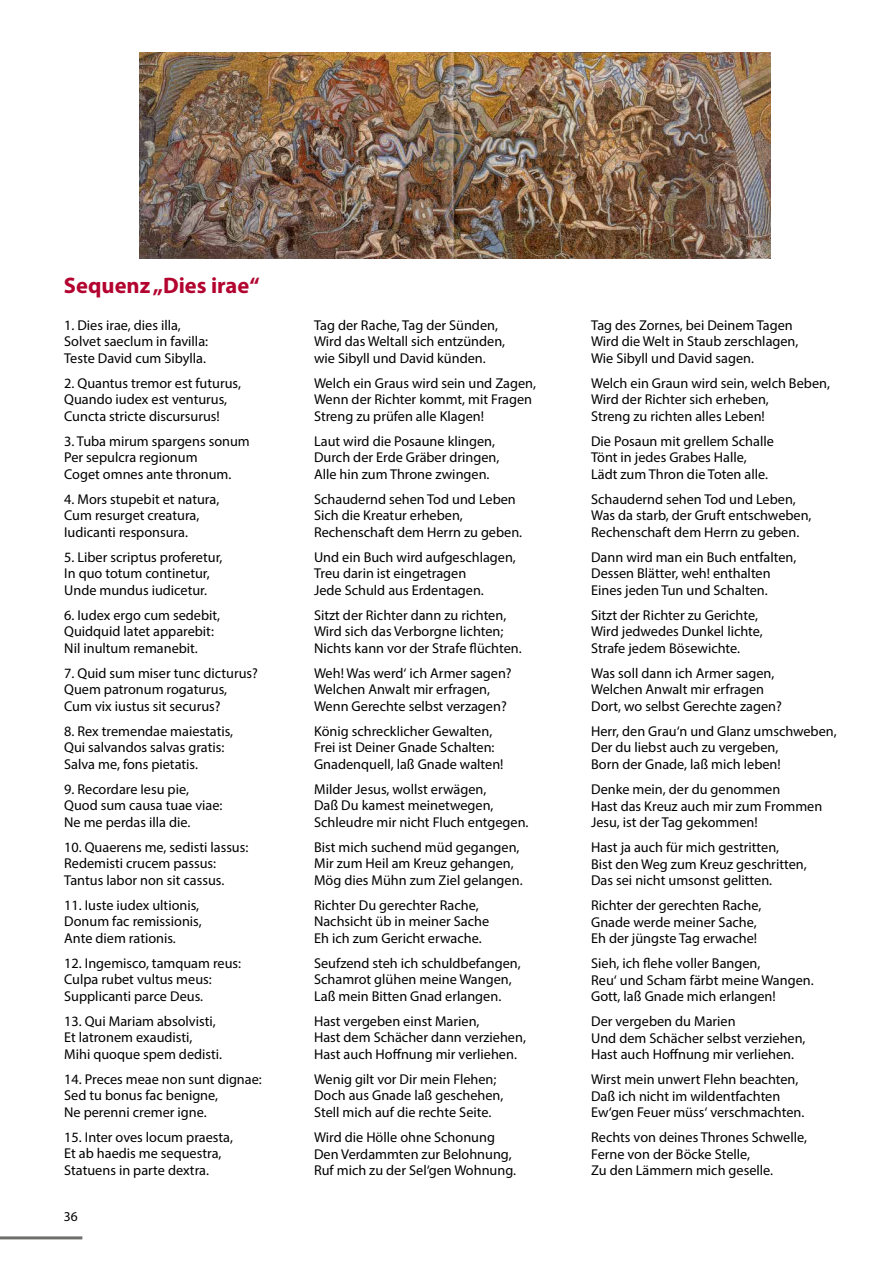
<style>
.page{position:relative;width:893px;height:1263px;background:#fff}
.page>*{position:absolute;margin:0;border:0;box-sizing:border-box;transform-origin:0 0}
.t1{font:700 22.5px "Myriad Pro";color:#b30430}
.t2{font:14.25px/16.5px "Myriad Pro";color:#000}
.t3{font:13.5px "Myriad Pro";color:#000}
</style>
<div class="page">
<hr style="left:0;top:1236px;width:82px;height:3px;background:#6f6f6e">
<img style="left:139px;top:53px;width:631px;height:205px">
<h1 class="t1" style="left:64px;top:270px;width:197px">Sequenz „Dies irae“</h1>
<p class="t2" style="left:64px;top:316px;width:145px">1. Dies irae, dies illa,<br>Solvet saeclum in favilla:<br>Teste David cum Sibylla.</p>
<p class="t2" style="left:64px;top:374px;width:178px">2. Quantus tremor est futurus,<br>Quando iudex est venturus,<br>Cuncta stricte discursurus!</p>
<p class="t2" style="left:64px;top:432px;width:187px">3. Tuba mirum spargens sonum<br>Per sepulcra regionum<br>Coget omnes ante thronum.</p>
<p class="t2" style="left:64px;top:490px;width:157px">4. Mors stupebit et natura,<br>Cum resurget creatura,<br>Iudicanti responsura.</p>
<p class="t2" style="left:64px;top:548px;width:160px">5. Liber scriptus proferetur,<br>In quo totum continetur,<br>Unde mundus iudicetur.</p>
<p class="t2" style="left:64px;top:606px;width:157px">6. Iudex ergo cum sedebit,<br>Quidquid latet apparebit:<br>Nil inultum remanebit.</p>
<p class="t2" style="left:64px;top:664px;width:195px">7. Quid sum miser tunc dicturus?<br>Quem patronum rogaturus,<br>Cum vix iustus sit securus?</p>
<p class="t2" style="left:64px;top:722px;width:170px">8. Rex tremendae maiestatis,<br>Qui salvandos salvas gratis:<br>Salva me, fons pietatis.</p>
<p class="t2" style="left:64px;top:780px;width:160px">9. Recordare Iesu pie,<br>Quod sum causa tuae viae:<br>Ne me perdas illa die.</p>
<p class="t2" style="left:64px;top:838px;width:186px">10. Quaerens me, sedisti lassus:<br>Redemisti crucem passus:<br>Tantus labor non sit cassus.</p>
<p class="t2" style="left:64px;top:896px;width:139px">11. Iuste iudex ultionis,<br>Donum fac remissionis,<br>Ante diem rationis.</p>
<p class="t2" style="left:64px;top:954px;width:178px">12. Ingemisco, tamquam reus:<br>Culpa rubet vultus meus:<br>Supplicanti parce Deus.</p>
<p class="t2" style="left:64px;top:1012px;width:159px">13. Qui Mariam absolvisti,<br>Et latronem exaudisti,<br>Mihi quoque spem dedisti.</p>
<p class="t2" style="left:64px;top:1070px;width:199px">14. Preces meae non sunt dignae:<br>Sed tu bonus fac benigne,<br>Ne perenni cremer igne.</p>
<p class="t2" style="left:64px;top:1128px;width:170px">15. Inter oves locum praesta,<br>Et ab haedis me sequestra,<br>Statuens in parte dextra.</p>
<p class="t3" style="left:64px;top:1208px;width:15px">36</p>
<p class="t2" style="left:314px;top:316px;width:193px">Tag der Rache, Tag der Sünden,<br>Wird das Weltall sich entzünden, wie Sibyll und David künden.</p>
<p class="t2" style="left:314px;top:374px;width:223px">Welch ein Graus wird sein und Zagen,<br>Wenn der Richter kommt, mit Fragen<br>Streng zu prüfen alle Klagen!</p>
<p class="t2" style="left:314px;top:432px;width:187px">Laut wird die Posaune klingen,<br>Durch der Erde Gräber dringen,<br>Alle hin zum Throne zwingen.</p>
<p class="t2" style="left:314px;top:490px;width:210px">Schaudernd sehen Tod und Leben<br>Sich die Kreatur erheben,<br>Rechenschaft dem Herrn zu geben.</p>
<p class="t2" style="left:314px;top:548px;width:203px">Und ein Buch wird aufgeschlagen,<br>Treu darin ist eingetragen<br>Jede Schuld aus Erdentagen.</p>
<p class="t2" style="left:314px;top:607px;width:209px">Sitzt der Richter dann zu richten,<br>Wird sich das Verborgne lichten;<br>Nichts kann vor der Strafe flüchten.</p>
<p class="t2" style="left:314px;top:665px;width:199px">Weh! Was werd‘ ich Armer sagen?<br>Welchen Anwalt mir erfragen,<br>Wenn Gerechte selbst verzagen?</p>
<p class="t2" style="left:314px;top:723px;width:191px">König schrecklicher Gewalten,<br>Frei ist Deiner Gnade Schalten:<br>Gnadenquell, laß Gnade walten!</p>
<p class="t2" style="left:314px;top:781px;width:216px">Milder Jesus, wollst erwägen,<br>Daß Du kamest meinetwegen,<br>Schleudre mir nicht Fluch entgegen.</p>
<p class="t2" style="left:314px;top:839px;width:210px">Bist mich suchend müd gegangen,<br>Mir zum Heil am Kreuz gehangen,<br>Mög dies Mühn zum Ziel gelangen.</p>
<p class="t2" style="left:314px;top:897px;width:177px">Richter Du gerechter Rache,<br>Nachsicht üb in meiner Sache<br>Eh ich zum Gericht erwache.</p>
<p class="t2" style="left:314px;top:955px;width:208px">Seufzend steh ich schuldbefangen,<br>Schamrot glühen meine Wangen,<br>Laß mein Bitten Gnad erlangen.</p>
<p class="t2" style="left:314px;top:1013px;width:213px">Hast vergeben einst Marien,<br>Hast dem Schächer dann verziehen,<br>Hast auch Hoffnung mir verliehen.</p>
<p class="t2" style="left:314px;top:1071px;width:191px">Wenig gilt vor Dir mein Flehen;<br>Doch aus Gnade laß geschehen,<br>Stell mich auf die rechte Seite.</p>
<p class="t2" style="left:314px;top:1129px;width:203px">Wird die Hölle ohne Schonung<br>Den Verdammten zur Belohnung,<br>Ruf mich zu der Sel‘gen Wohnung.</p>
<p class="t2" style="left:591px;top:317px;width:209px">Tag des Zornes, bei Deinem Tagen<br>Wird die Welt in Staub zerschlagen,<br>Wie Sibyll und David sagen.</p>
<p class="t2" style="left:591px;top:375px;width:240px">Welch ein Graun wird sein, welch Beben,<br>Wird der Richter sich erheben,<br>Streng zu richten alles Leben!</p>
<p class="t2" style="left:591px;top:433px;width:184px">Die Posaun mit grellem Schalle<br>Tönt in jedes Grabes Halle,<br>Lädt zum Thron die Toten alle.</p>
<p class="t2" style="left:591px;top:491px;width:222px">Schaudernd sehen Tod und Leben,<br>Was da starb, der Gruft entschweben,<br>Rechenschaft dem Herrn zu geben.</p>
<p class="t2" style="left:591px;top:549px;width:207px">Dann wird man ein Buch entfalten,<br>Dessen Blätter, weh! enthalten<br>Eines jeden Tun und Schalten.</p>
<p class="t2" style="left:591px;top:607px;width:173px">Sitzt der Richter zu Gerichte,<br>Wird jedwedes Dunkel lichte,<br>Strafe jedem Bösewichte.</p>
<p class="t2" style="left:591px;top:665px;width:192px">Was soll dann ich Armer sagen,<br>Welchen Anwalt mir erfragen<br>Dort, wo selbst Gerechte zagen?</p>
<p class="t2" style="left:591px;top:723px;width:247px">Herr, den Grau‘n und Glanz umschweben,<br>Der du liebst auch zu vergeben,<br>Born der Gnade, laß mich leben!</p>
<p class="t2" style="left:591px;top:781px;width:233px">Denke mein, der du genommen<br>Hast das Kreuz auch mir zum Frommen<br>Jesu, ist der Tag gekommen!</p>
<p class="t2" style="left:591px;top:839px;width:217px">Hast ja auch für mich gestritten,<br>Bist den Weg zum Kreuz geschritten,<br>Das sei nicht umsonst gelitten.</p>
<p class="t2" style="left:591px;top:897px;width:172px">Richter der gerechten Rache,<br>Gnade werde meiner Sache,<br>Eh der jüngste Tag erwache!</p>
<p class="t2" style="left:591px;top:955px;width:224px">Sieh, ich flehe voller Bangen,<br>Reu‘ und Scham färbt meine Wangen.<br>Gott, laß Gnade mich erlangen!</p>
<p class="t2" style="left:591px;top:1013px;width:216px">Der vergeben du Marien<br>Und dem Schächer selbst verziehen,<br>Hast auch Hoffnung mir verliehen.</p>
<p class="t2" style="left:591px;top:1071px;width:215px">Wirst mein unwert Flehn beachten,<br>Daß ich nicht im wildentfachten<br>Ew‘gen Feuer müss‘ verschmachten.</p>
<p class="t2" style="left:591px;top:1129px;width:217px">Rechts von deines Thrones Schwelle,<br>Ferne von der Böcke Stelle,<br>Zu den Lämmern mich geselle.</p>
</div>
